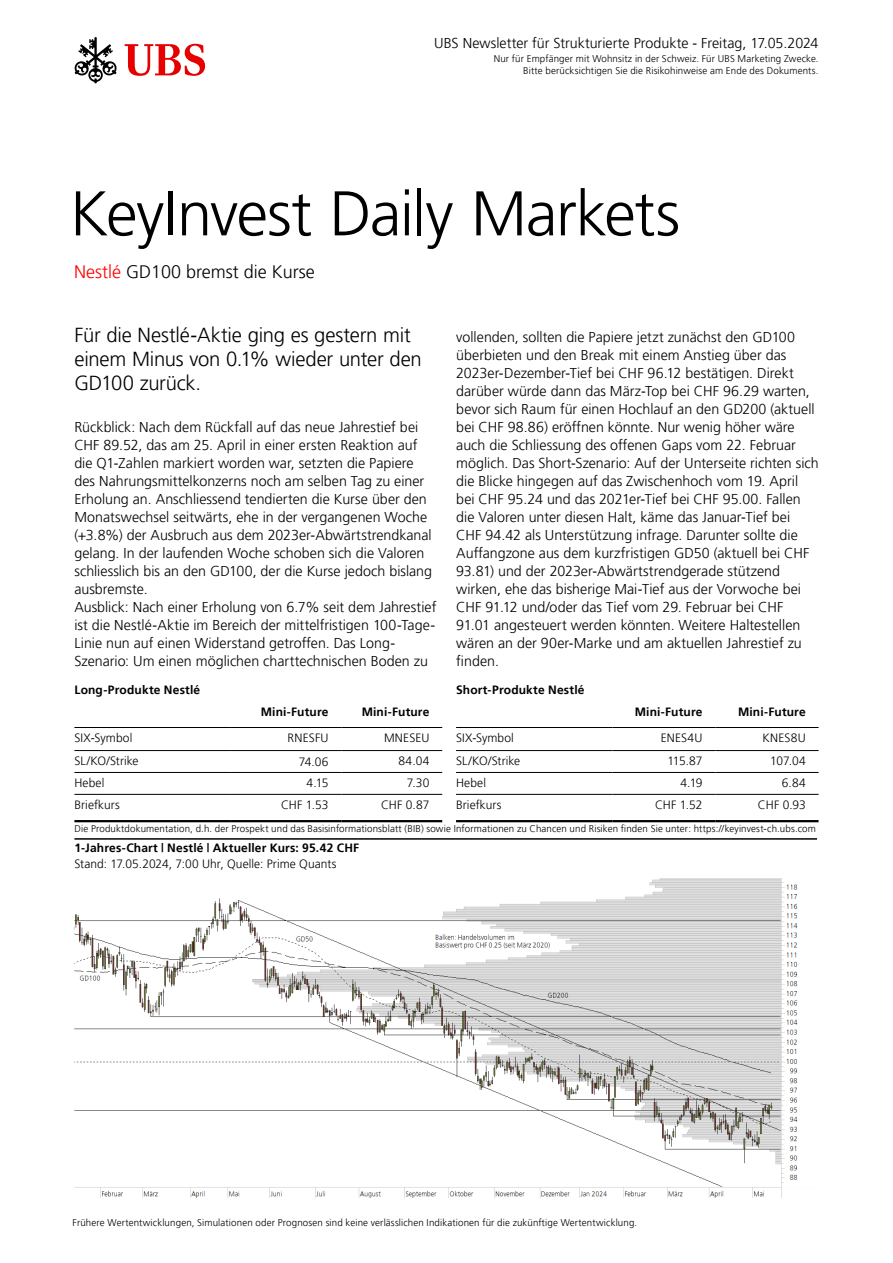
<style>
.page{position:relative;width:893px;height:1263px;background:#fff}
.page>*{position:absolute;margin:0;border:0;box-sizing:border-box;transform-origin:0 0}
.t1{font:300 63px "Frutiger 45";letter-spacing:-.02em;color:#000}
.t2{font:300 20.25px/24px "Frutiger 45";letter-spacing:-.01em;color:#000}
.t3{font:300 18px "Frutiger 45";color:#000}
.t4{font:300 14.25px/18px "Frutiger 45";color:#000}
.t5{font:300 12px "Frutiger 45";letter-spacing:.01em;color:#000}
.t6{font:300 12px "Frutiger 45";letter-spacing:.015em;color:#000}
.t7{font:300 9.75px/12px "Frutiger 45";letter-spacing:.015em;color:#000;text-align:right}
.s1{color:#f00}
</style>
<div class="page">
<svg style="left:125px;top:44px;width:80px;height:32px"></svg>
<svg style="left:74px;top:37px;width:43px;height:46px"></svg>
<img style="left:74px;top:878px;width:724px;height:319px">
<hr style="left:341px;top:750px;width:101px;height:1px;background:#000">
<hr style="left:74px;top:727px;width:157px;height:1px;background:#000">
<hr style="left:231px;top:727px;width:110px;height:1px;background:#000">
<hr style="left:341px;top:727px;width:101px;height:1px;background:#000">
<hr style="left:74px;top:750px;width:157px;height:1px;background:#000">
<hr style="left:231px;top:750px;width:110px;height:1px;background:#000">
<hr style="left:231px;top:772px;width:110px;height:1px;background:#000">
<hr style="left:74px;top:772px;width:157px;height:1px;background:#000">
<hr style="left:341px;top:772px;width:101px;height:1px;background:#000">
<hr style="left:74px;top:794px;width:157px;height:1px;background:#000">
<hr style="left:231px;top:794px;width:110px;height:1px;background:#000">
<hr style="left:341px;top:794px;width:101px;height:1px;background:#000">
<hr style="left:74px;top:820px;width:157px;height:2px;background:#000">
<hr style="left:231px;top:820px;width:110px;height:2px;background:#000">
<hr style="left:341px;top:820px;width:101px;height:2px;background:#000">
<hr style="left:715px;top:750px;width:104px;height:1px;background:#000">
<hr style="left:456px;top:727px;width:156px;height:1px;background:#000">
<hr style="left:612px;top:727px;width:103px;height:1px;background:#000">
<hr style="left:715px;top:727px;width:104px;height:1px;background:#000">
<hr style="left:456px;top:750px;width:156px;height:1px;background:#000">
<hr style="left:612px;top:750px;width:103px;height:1px;background:#000">
<hr style="left:456px;top:772px;width:156px;height:1px;background:#000">
<hr style="left:612px;top:772px;width:103px;height:1px;background:#000">
<hr style="left:715px;top:772px;width:104px;height:1px;background:#000">
<hr style="left:456px;top:794px;width:156px;height:1px;background:#000">
<hr style="left:612px;top:794px;width:103px;height:1px;background:#000">
<hr style="left:715px;top:794px;width:104px;height:1px;background:#000">
<hr style="left:456px;top:820px;width:156px;height:2px;background:#000">
<hr style="left:612px;top:820px;width:103px;height:2px;background:#000">
<hr style="left:715px;top:820px;width:104px;height:2px;background:#000">
<hr style="left:74px;top:838px;width:743px;height:2px;background:#000">
<p class="t4" style="left:434px;top:34px;width:386px">UBS Newsletter für Strukturierte Produkte - Freitag, 17.05.2024</p>
<p class="t7" style="left:494px;top:53px;width:326px">Nur für Empfänger mit Wohnsitz in der Schweiz. Für UBS Marketing Zwecke.<br>Bitte berücksichtigen Sie die Risikohinweise am Ende des Dokuments.</p>
<h1 class="t1" style="left:70px;top:177px;width:612px">KeyInvest Daily Markets</h1>
<p class="t3" style="left:74px;top:261px;width:242px"><span class="s1">Nestlé</span> GD100 bremst die Kurse</p>
<h2 class="t2" style="left:74px;top:323px;width:349px">Für die Nestlé-Aktie ging es gestern mit einem Minus von 0.1% wieder unter den<br>GD100 zurück.</h2>
<p class="t4" style="left:74px;top:418px;width:363px">Rückblick: Nach dem Rückfall auf das neue Jahrestief bei CHF 89.52, das am 25. April in einer ersten Reaktion auf die Q1-Zahlen markiert worden war, setzten die Papiere des Nahrungsmittelkonzerns noch am selben Tag zu einer Erholung an. Anschliessend tendierten die Kurse über den Monatswechsel seitwärts, ehe in der vergangenen Woche (+3.8%) der Ausbruch aus dem 2023er-Abwärtstrendkanal gelang. In der laufenden Woche schoben sich die Valoren schliesslich bis an den GD100, der die Kurse jedoch bislang ausbremste.<br>Ausblick: Nach einer Erholung von 6.7% seit dem Jahrestief ist die Nestlé-Aktie im Bereich der mittelfristigen 100-Tage-Linie nun auf einen Widerstand getroffen. Das Long-Szenario: Um einen möglichen charttechnischen Boden zu</p>
<p class="t6" style="left:261px;top:704px;width:69px">Mini-Future</p>
<p class="t6" style="left:362px;top:704px;width:69px">Mini-Future</p>
<p class="t5" style="left:74px;top:731px;width:59px">SIX-Symbol</p>
<p class="t5" style="left:288px;top:731px;width:42px">RNESFU</p>
<p class="t5" style="left:384px;top:731px;width:47px">MNESEU</p>
<p class="t5" style="left:74px;top:754px;width:66px">SL/KO/Strike</p>
<p class="t5" style="left:299px;top:755px;width:31px">74.06</p>
<p class="t5" style="left:398px;top:754px;width:32px">84.04</p>
<p class="t5" style="left:74px;top:776px;width:32px">Hebel</p>
<p class="t5" style="left:307px;top:776px;width:23px">4.15</p>
<p class="t5" style="left:407px;top:776px;width:24px">7.30</p>
<p class="t5" style="left:74px;top:797px;width:47px">Briefkurs</p>
<p class="t5" style="left:281px;top:797px;width:49px">CHF 1.53</p>
<p class="t5" style="left:381px;top:797px;width:50px">CHF 0.87</p>
<p class="t4" style="left:456px;top:328px;width:364px">vollenden, sollten die Papiere jetzt zunächst den GD100 überbieten und den Break mit einem Anstieg über das 2023er-Dezember-Tief bei CHF 96.12 bestätigen. Direkt darüber würde dann das März-Top bei CHF 96.29 warten, bevor sich Raum für einen Hochlauf an den GD200 (aktuell bei CHF 98.86) eröffnen könnte. Nur wenig höher wäre auch die Schliessung des offenen Gaps vom 22. Februar möglich. Das Short-Szenario: Auf der Unterseite richten sich die Blicke hingegen auf das Zwischenhoch vom 19. April bei CHF 95.24 und das 2021er-Tief bei CHF 95.00. Fallen die Valoren unter diesen Halt, käme das Januar-Tief bei CHF 94.42 als Unterstützung infrage. Darunter sollte die Auffangzone aus dem kurzfristigen GD50 (aktuell bei CHF 93.81) und der 2023er-Abwärtstrendgerade stützend wirken, ehe das bisherige Mai-Tief aus der Vorwoche bei CHF 91.12 und/oder das Tief vom 29. Februar bei CHF 91.01 angesteuert werden könnten. Weitere Haltestellen wären an der 90er-Marke und am aktuellen Jahrestief zu finden.</p>
<p class="t6" style="left:74px;top:682px;width:127px">Long-Produkte Nestlé</p>
<p class="t6" style="left:456px;top:682px;width:130px">Short-Produkte Nestlé</p>
<p class="t6" style="left:635px;top:704px;width:69px">Mini-Future</p>
<p class="t6" style="left:738px;top:704px;width:69px">Mini-Future</p>
<p class="t5" style="left:456px;top:731px;width:59px">SIX-Symbol</p>
<p class="t5" style="left:661px;top:731px;width:43px">ENES4U</p>
<p class="t5" style="left:762px;top:731px;width:45px">KNES8U</p>
<p class="t5" style="left:456px;top:754px;width:66px">SL/KO/Strike</p>
<p class="t5" style="left:667px;top:754px;width:37px">115.87</p>
<p class="t5" style="left:770px;top:754px;width:37px">107.04</p>
<p class="t5" style="left:456px;top:776px;width:32px">Hebel</p>
<p class="t5" style="left:680px;top:776px;width:24px">4.19</p>
<p class="t5" style="left:782px;top:776px;width:26px">6.84</p>
<p class="t5" style="left:456px;top:797px;width:47px">Briefkurs</p>
<p class="t5" style="left:655px;top:797px;width:49px">CHF 1.52</p>
<p class="t5" style="left:758px;top:797px;width:49px">CHF 0.93</p>
<p class="t7" style="left:74px;top:822px;width:743px">Die Produktdokumentation, d.h. der Prospekt und das Basisinformationsblatt (BIB) sowie Informationen zu Chancen und Risiken finden Sie unter: https://keyinvest-ch.ubs.com</p>
<p class="t6" style="left:74px;top:841px;width:286px">1-Jahres-Chart | Nestlé | Aktueller Kurs: 95.42 CHF</p>
<p class="t5" style="left:74px;top:857px;width:264px">Stand: 17.05.2024, 7:00 Uhr, Quelle: Prime Quants</p>
<p class="t7" style="left:73px;top:1216px;width:566px">Frühere Wertentwicklungen, Simulationen oder Prognosen sind keine verlässlichen Indikationen für die zukünftige Wertentwicklung.</p>
</div>
